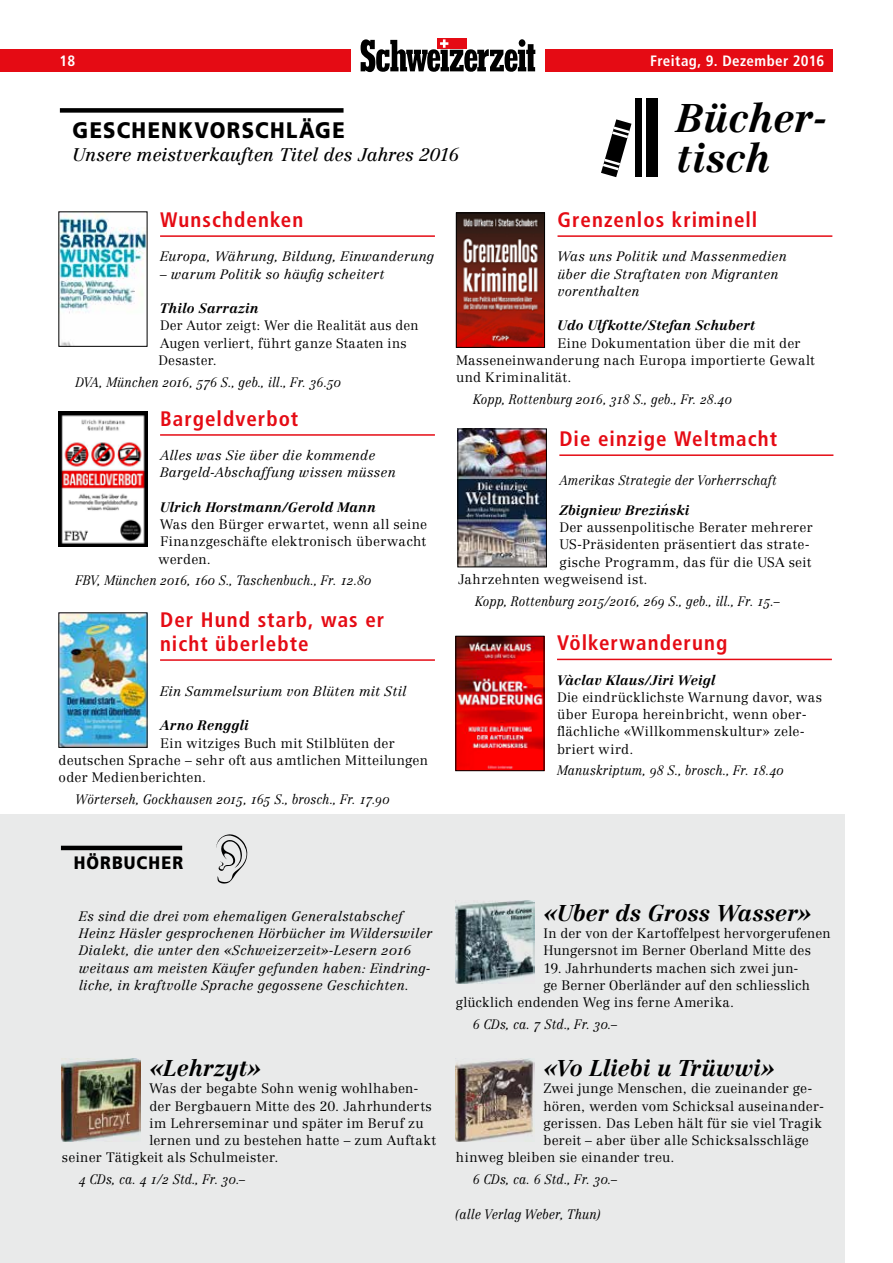
<style>
.page{position:relative;width:893px;height:1263px;background:#fff}
.page>*{position:absolute;margin:0;border:0;box-sizing:border-box;transform-origin:0 0}
.t1{font:39.3px "Centennial Bold Italic Os F";color:#000}
.t2{font:italic 700 22.5px "Centennial CE";color:#000}
.t3{font:900 22.5px "Frutiger";letter-spacing:.065em;color:#000;scale:.9 1}
.t4{font:700 condensed 21px/24px "Frutiger";letter-spacing:.05em;color:#e50b14}
.t5{font:italic 18px "Centennial CE";letter-spacing:-.005em;color:#000}
.t6{font:900 18px "Frutiger";letter-spacing:.065em;color:#000;scale:.9 1}
.t7{font:700 condensed 15px "Frutiger";letter-spacing:.025em;color:#fff}
.t8{font:300 13.5px/17.2px "Centennial CE";letter-spacing:.02em;color:#000}
.t9{font:13.5px/17.2px "Centennial Light Italic Os F";letter-spacing:.01em;color:#000}
.t10{font:13.5px "Centennial Light Italic Os F";letter-spacing:.01em;color:#000;scale:.9 1}
.t11{font:13.5px "Centennial Bold Italic Os F";letter-spacing:.01em;color:#000}
</style>
<div class="page">
<div style="left:0;top:814px;width:845px;height:449px;background:#e9eaea"></div>
<div style="left:0;top:50px;width:351px;height:22px;background:#e50b14"></div>
<div style="left:545px;top:50px;width:288px;height:22px;background:#e50b14"></div>
<div style="left:437px;top:38px;width:30px;height:11px;background:#e50b14"></div>
<svg style="left:361px;top:39px;width:174px;height:33px"></svg>
<div style="left:60px;top:108px;width:284px;height:5px;background:#000"></div>
<hr style="left:61px;top:846px;width:121px;height:4px;background:#000">
<svg style="left:216px;top:834px;width:31px;height:49px"></svg>
<hr style="left:559px;top:454px;width:274px;height:2px;background:#e50b14">
<img style="left:460px;top:431px;width:85px;height:134px">
<div style="left:458px;top:429px;width:89px;height:138px;border:1px solid #000"></div>
<img style="left:456px;top:900px;width:79px;height:83px">
<img style="left:456px;top:1059px;width:79px;height:82px">
<img style="left:62px;top:1059px;width:79px;height:82px">
<hr style="left:160px;top:235px;width:275px;height:2px;background:#e50b14">
<hr style="left:160px;top:434px;width:275px;height:2px;background:#e50b14">
<hr style="left:160px;top:659px;width:275px;height:2px;background:#e50b14">
<hr style="left:557px;top:235px;width:275px;height:2px;background:#e50b14">
<img style="left:61px;top:214px;width:84px;height:131px">
<img style="left:61px;top:413px;width:84px;height:131px">
<div style="left:59px;top:411px;width:88px;height:135px;border:1px solid #000"></div>
<hr style="left:557px;top:659px;width:275px;height:1px;background:#e50b14">
<img style="left:458px;top:638px;width:84px;height:131px">
<div style="left:456px;top:636px;width:88px;height:135px;border:1px solid #000"></div>
<img style="left:61px;top:615px;width:84px;height:130px">
<img style="left:458px;top:215px;width:85px;height:131px">
<div style="left:456px;top:213px;width:89px;height:135px;border:1px solid #000"></div>
<div style="left:646px;top:98px;width:12px;height:78px;background:#000"></div>
<div style="left:635px;top:98px;width:7px;height:78px;background:#000"></div>
<svg style="left:601px;top:119px;width:31px;height:58px"></svg>
<p class="t7" style="left:60px;top:52px;width:17px">18</p>
<p class="t7" style="left:650px;top:52px;width:176px">Freitag, 9. Dezember 2016</p>
<h2 class="t3" style="left:73px;top:117px;width:304px">GESCHENKVORSCHLÄGE</h2>
<h1 class="t1" style="left:676px;top:94px;width:153px">Bücher-</h1>
<h3 class="t5" style="left:73px;top:144px;width:388px">Unsere meistverkauften Titel des Jahres 2016</h3>
<h1 class="t1" style="left:676px;top:134px;width:95px">tisch</h1>
<h3 class="t4" style="left:160px;top:208px;width:145px">Wunschdenken</h3>
<p class="t9" style="left:160px;top:248px;width:276px">Europa, Währung, Bildung, Einwanderung</p>
<p class="t9" style="left:160px;top:265px;width:226px">– warum Politik so häufig scheitert</p>
<p class="t11" style="left:160px;top:300px;width:100px">Thilo Sarrazin</p>
<p class="t8" style="left:159px;top:317px;width:261px">Der Autor zeigt: Wer die Realität aus den<br>Augen verliert, führt ganze Staaten ins<br>Desaster.</p>
<p class="t10" style="left:76px;top:374px;width:296px">DVA, München 2016, 576 S., geb., ill., Fr. 36.50</p>
<h3 class="t4" style="left:160px;top:406px;width:140px">Bargeldverbot</h3>
<p class="t9" style="left:160px;top:447px;width:237px">Alles was Sie über die kommende<br>Bargeld-Abschaffung wissen müssen</p>
<p class="t11" style="left:160px;top:499px;width:217px">Ulrich Horstmann/Gerold Mann</p>
<p class="t8" style="left:159px;top:516px;width:270px;text-align:justify">Was den Bürger erwartet, wenn all seine Finanzgeschäfte elektronisch überwacht werden.</p>
<p class="t10" style="left:76px;top:572px;width:330px">FBV, München 2016, 160 S., Taschenbuch., Fr. 12.80</p>
<h3 class="t4" style="left:160px;top:607px;width:226px">Der Hund starb, was er nicht überlebte</h3>
<p class="t9" style="left:160px;top:682px;width:248px">Ein Sammelsurium von Blüten mit Stil</p>
<p class="t11" style="left:160px;top:717px;width:90px">Arno Renggli</p>
<p class="t8" style="left:59px;top:734px;width:371px;text-indent:101px">Ein witziges Buch mit Stilblüten der deutschen Sprache – sehr oft aus amtlichen Mitteilungen oder Medienberichten.</p>
<p class="t10" style="left:76px;top:791px;width:350px">Wörterseh, Gockhausen 2015, 165 S., brosch., Fr. 17.90</p>
<h3 class="t6" style="left:74px;top:852px;width:123px">HÖRBUCHER</h3>
<p class="t9" style="left:79px;top:907px;width:355px">Es sind die drei vom ehemaligen Generalstabschef Heinz Häsler gesprochenen Hörbücher im Wilderswiler Dialekt, die unter den «Schweizerzeit»-Lesern 2016 weitaus am meisten Käufer gefunden haben: Eindring&shy;liche, in kraftvolle Sprache gegossene Geschichten.</p>
<h2 class="t2" style="left:149px;top:1054px;width:114px">«Lehrzyt»</h2>
<p class="t8" style="left:149px;top:1080px;width:271px">Was der begabte Sohn wenig wohlhaben-</p>
<p class="t8" style="left:149px;top:1097px;width:284px">der Bergbauern Mitte des 20. Jahrhunderts</p>
<p class="t8" style="left:149px;top:1114px;width:275px">im Lehrerseminar und später im Beruf zu</p>
<p class="t8" style="left:149px;top:1131px;width:288px">lernen und zu bestehen hatte – zum Auftakt</p>
<p class="t8" style="left:62px;top:1149px;width:218px">seiner Tätigkeit als Schulmeister.</p>
<p class="t10" style="left:79px;top:1171px;width:186px">4 CDs, ca. 4 1/2 Std., Fr. 30.–</p>
<h3 class="t4" style="left:557px;top:208px;width:201px">Grenzenlos kriminell</h3>
<p class="t9" style="left:557px;top:248px;width:231px">Was uns Politik und Massenmedien über die Straftaten von Migranten vorenthalten</p>
<p class="t11" style="left:557px;top:317px;width:199px">Udo Ulfkotte/Stefan Schubert</p>
<p class="t8" style="left:456px;top:334px;width:360px;text-indent:101px">Eine Dokumentation über die mit der<br>Masseneinwanderung nach Europa importierte Gewalt und Kriminalität.</p>
<p class="t10" style="left:473px;top:391px;width:289px">Kopp, Rottenburg 2016, 318 S., geb., Fr. 28.40</p>
<h3 class="t4" style="left:559px;top:427px;width:219px">Die einzige Weltmacht</h3>
<p class="t10" style="left:559px;top:472px;width:243px">Amerikas Strategie der Vorherrschaft</p>
<p class="t11" style="left:559px;top:502px;width:131px">Zbigniew Brezinski</p>
<p class="t8" style="left:559px;top:519px;width:255px">Der aussenpolitische Berater mehrerer</p>
<p class="t8" style="left:559px;top:536px;width:252px">US-Präsidenten präsentiert das strate-</p>
<p class="t8" style="left:559px;top:553px;width:253px">gische Programm, das für die USA seit</p>
<p class="t8" style="left:458px;top:570px;width:191px">Jahrzehnten wegweisend ist.</p>
<p class="t10" style="left:475px;top:593px;width:340px">Kopp, Rottenburg 2015/2016, 269 S., geb., ill., Fr. 15.–</p>
<h3 class="t4" style="left:557px;top:631px;width:172px">Völkerwanderung</h3>
<p class="t11" style="left:557px;top:672px;width:160px">Vàclav Klaus/Jiri Weigl</p>
<p class="t8" style="left:557px;top:688px;width:267px">Die eindrücklichste Warnung davor, was über Europa hereinbricht, wenn ober&shy;flächliche «Willkommenskultur» zele&shy;briert wird.</p>
<p class="t10" style="left:557px;top:762px;width:253px">Manuskriptum, 98 S., brosch., Fr. 18.40</p>
<h2 class="t2" style="left:543px;top:899px;width:270px">«Uber ds Gross Wasser»</h2>
<p class="t8" style="left:543px;top:924px;width:289px">In der von der Kartoffelpest hervorgerufenen<br>Hungersnot im Berner Oberland Mitte des</p>
<p class="t8" style="left:543px;top:959px;width:257px">19. Jahrhunderts machen sich zwei jun-</p>
<p class="t8" style="left:543px;top:976px;width:268px">ge Berner Oberländer auf den schliesslich</p>
<p class="t8" style="left:456px;top:993px;width:280px">glücklich endenden Weg ins ferne Amerika.</p>
<p class="t10" style="left:473px;top:1016px;width:162px">6 CDs, ca. 7 Std., Fr. 30.–</p>
<h2 class="t2" style="left:543px;top:1054px;width:233px">«Vo Lliebi u Trüwwi»</h2>
<p class="t8" style="left:543px;top:1080px;width:271px">Zwei junge Menschen, die zueinander ge-</p>
<p class="t8" style="left:543px;top:1097px;width:282px">hören, werden vom Schicksal auseinander-</p>
<p class="t8" style="left:543px;top:1114px;width:280px">gerissen. Das Leben hält für sie viel Tragik</p>
<p class="t8" style="left:543px;top:1131px;width:267px">bereit – aber über alle Schicksalsschläge</p>
<p class="t8" style="left:456px;top:1149px;width:220px">hinweg bleiben sie einander treu.</p>
<p class="t10" style="left:473px;top:1171px;width:162px">6 CDs, ca. 6 Std., Fr. 30.–</p>
<p class="t10" style="left:456px;top:1205px;width:162px">(alle Verlag Weber, Thun)</p>
</div>
